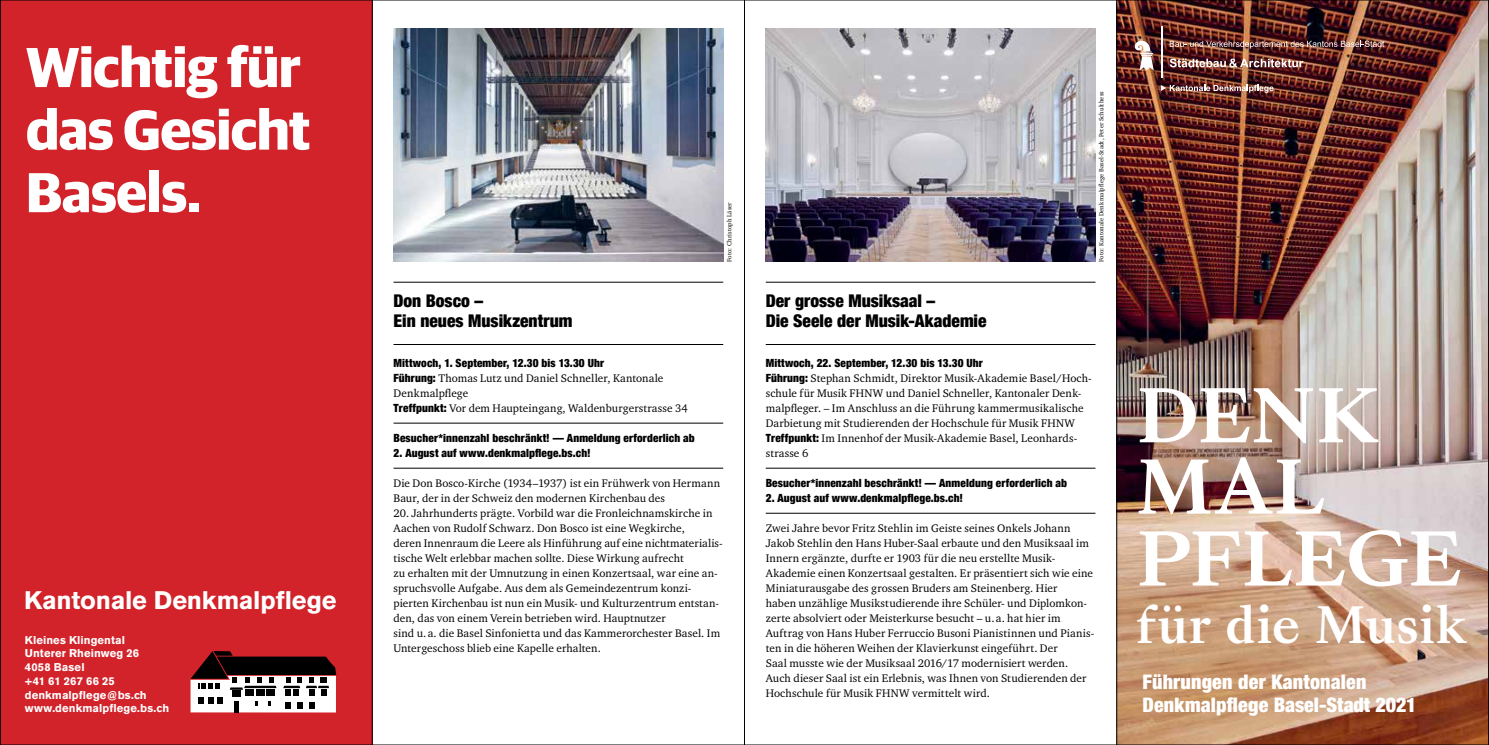
<style>
.page{position:relative;width:1489px;height:745px;background:#fff}
.page>*{position:absolute;margin:0;border:0;box-sizing:border-box;transform-origin:0 0}
.t1{font:700 71.25px/71.5px "Sang Bleu Versailles";letter-spacing:-.005em;color:#fff}
.t2{font:700 56.25px/62.5px "Guardian Sans";letter-spacing:-.01em;color:#fff}
.t3{font:500 48.38px "Sang Bleu Versailles";letter-spacing:.015em;color:#fff}
.t4{font:700 25.25px "Akzidenz Grotesk BE";letter-spacing:-.01em;color:#fff}
.t5{font:900 condensed 20px/23.8px "Helvetica Neue";letter-spacing:.01em;color:#fff}
.t6{font:900 condensed 17.5px/20px "Helvetica Neue";color:#000}
.t7{font:11.25px/15px "Charter ITC Pro";letter-spacing:.01em;color:#000}
.t8{font:900 condensed 11.25px "Helvetica Neue";letter-spacing:.015em;color:#000}
.t9{font:700 11.25px/13.8px "Akzidenz Grotesk BE";letter-spacing:.01em;color:#fff}
.t10{font:6.25px "Charter ITC Pro";letter-spacing:.02em;color:#000}
.s1{font-family:"Helvetica Neue";font-weight:900;font-stretch:condensed}
</style>
<div class="page">
<img style="left:393px;top:28px;width:330px;height:234px">
<img style="left:765px;top:28px;width:330px;height:234px">
<img style="left:1117px;top:2px;width:369px;height:740px">
<div style="left:0;top:0;width:372px;height:744px;background:#d2232a"></div>
<svg style="left:190px;top:651px;width:146px;height:61px;background:#887071"></svg>
<svg style="left:1134px;top:41px;width:19px;height:29px"></svg>
<svg style="left:1169px;top:58px;width:134px;height:9px"></svg>
<img style="left:1169px;top:41px;width:215px;height:8px">
<svg style="left:1160px;top:85px;width:113px;height:8px"></svg>
<hr style="left:1160px;top:26px;width:2px;height:52px;background:#fff">
<hr style="left:765px;top:281px;width:330px;height:1px;background:#000">
<hr style="left:765px;top:344px;width:330px;height:1px;background:#000">
<hr style="left:765px;top:467px;width:330px;height:1px;background:#000">
<hr style="left:765px;top:512px;width:330px;height:1px;background:#000">
<hr style="left:393px;top:281px;width:330px;height:1px;background:#000">
<hr style="left:393px;top:344px;width:330px;height:1px;background:#000">
<hr style="left:393px;top:422px;width:330px;height:1px;background:#000">
<hr style="left:393px;top:467px;width:330px;height:1px;background:#000">
<hr style="left:372px;top:0;width:1px;height:744px;background:#000">
<hr style="left:744px;top:0;width:1px;height:744px;background:#000">
<hr style="left:1116px;top:0;width:1px;height:744px;background:#000">
<hr style="left:1488px;top:0;width:1px;height:744px;background:#000">
<h2 class="t2" style="left:26px;top:31px;width:286px">Wichtig für das Gesicht<br>Basels.</h2>
<h3 class="t4" style="left:24px;top:585px;width:314px">Kantonale Denkmalpflege</h3>
<p class="t9" style="left:25px;top:632px;width:146px">Kleines Klingental<br>Unterer Rheinweg 26<br>4058 Basel<br>+41 61 267 66 25 denkmalpflege@bs.ch www.denkmalpflege.bs.ch</p>
<p class="t10" style="left:725px;top:262px;width:61px;rotate:-90deg">Foto: Christoph Läser</p>
<h3 class="t6" style="left:393px;top:289px;width:180px">Don Bosco –<br>Ein neues Musikzentrum</h3>
<p class="t8" style="left:393px;top:353px;width:212px">Mittwoch, 1. September, 12.30 bis 13.30 Uhr</p>
<p class="t7" style="left:393px;top:370px;width:296px"><span class="s1">Führung:</span> Thomas Lutz und Daniel Schneller, Kantonale<br>Denkmalpflege<br><span class="s1">Treffpunkt:</span> Vor dem Haupteingang, Waldenburgerstrasse 34</p>
<p class="t8" style="left:393px;top:428px;width:303px">Besucher*innenzahl beschränkt! — Anmeldung erforderlich ab</p>
<p class="t8" style="left:393px;top:443px;width:199px">2. August auf www.denkmalpflege.bs.ch!</p>
<p class="t7" style="left:393px;top:475px;width:328px">Die Don Bosco-Kirche (1934–1937) ist ein Frühwerk von Hermann<br>Baur, der in der Schweiz den modernen Kirchenbau des</p>
<p class="t7" style="left:393px;top:505px;width:330px">20. Jahrhunderts prägte. Vorbild war die Fronleichnamskirche in Aachen von Rudolf Schwarz. Don Bosco ist eine Wegkirche,<br>deren Innenraum die Leere als Hinführung auf eine nichtmaterialis&shy;tische Welt erlebbar machen sollte. Diese Wirkung aufrecht<br>zu erhalten mit der Umnutzung in einen Konzertsaal, war eine an&shy;spruchsvolle Aufgabe. Aus dem als Gemeindezentrum konzi&shy;pierten Kirchenbau ist nun ein Musik- und Kulturzentrum entstan&shy;den, das von einem Verein betrieben wird. Hauptnutzer<br>sind u.a. die Basel Sinfonietta und das Kammerorchester Basel. Im Untergeschoss blieb eine Kapelle erhalten.</p>
<p class="t10" style="left:1097px;top:262px;width:172px;rotate:-90deg">Foto: Kantonale Denkmalpflege Basel-Stadt, Peter Schulthess</p>
<h3 class="t6" style="left:765px;top:289px;width:222px">Der grosse Musiksaal –<br>Die Seele der Musik-Akademie</h3>
<p class="t8" style="left:765px;top:353px;width:218px">Mittwoch, 22. September, 12.30 bis 13.30 Uhr</p>
<p class="t7" style="left:765px;top:370px;width:327px"><span class="s1">Führung:</span> Stephan Schmidt, Direktor Musik-Akademie Basel/Hoch&shy;schule für Musik FHNW und Daniel Schneller, Kantonaler Denk&shy;malpfleger. – Im Anschluss an die Führung kammermusikalische Darbietung mit Studierenden der Hochschule für Musik FHNW <span class="s1">Treffpunkt:</span> Im Innenhof der Musik-Akademie Basel, Leonhards&shy;strasse 6</p>
<p class="t8" style="left:765px;top:473px;width:303px">Besucher*innenzahl beschränkt! — Anmeldung erforderlich ab</p>
<p class="t8" style="left:765px;top:488px;width:199px">2. August auf www.denkmalpflege.bs.ch!</p>
<p class="t7" style="left:765px;top:520px;width:330px">Zwei Jahre bevor Fritz Stehlin im Geiste seines Onkels Johann Jakob Stehlin den Hans Huber-Saal erbaute und den Musiksaal im Innern ergänzte, durfte er 1903 für die neu erstellte Musik-Akademie einen Konzertsaal gestalten. Er präsentiert sich wie eine Miniaturausgabe des grossen Bruders am Steinenberg. Hier<br>haben unzählige Musikstudierende ihre Schüler- und Diplomkon&shy;zerte absolviert oder Meisterkurse besucht – u.a. hat hier im Auftrag von Hans Huber Ferruccio Busoni Pianistinnen und Pianis&shy;ten in die höheren Weihen der Klavierkunst eingeführt. Der<br>Saal musste wie der Musiksaal 2016/17 modernisiert werden.<br>Auch dieser Saal ist ein Erlebnis, was Ihnen von Studierenden der Hochschule für Musik FHNW vermittelt wird.</p>
<h1 class="t1" style="left:1135px;top:382px;width:327px">DENK<br>MAL<br>PFLEGE</h1>
<h3 class="t3" style="left:1135px;top:590px;width:332px">für die Musik</h3>
<h3 class="t5" style="left:1142px;top:668px;width:275px">Führungen der Kantonalen<br>Denkmalpflege Basel-Stadt 2021</h3>
</div>
